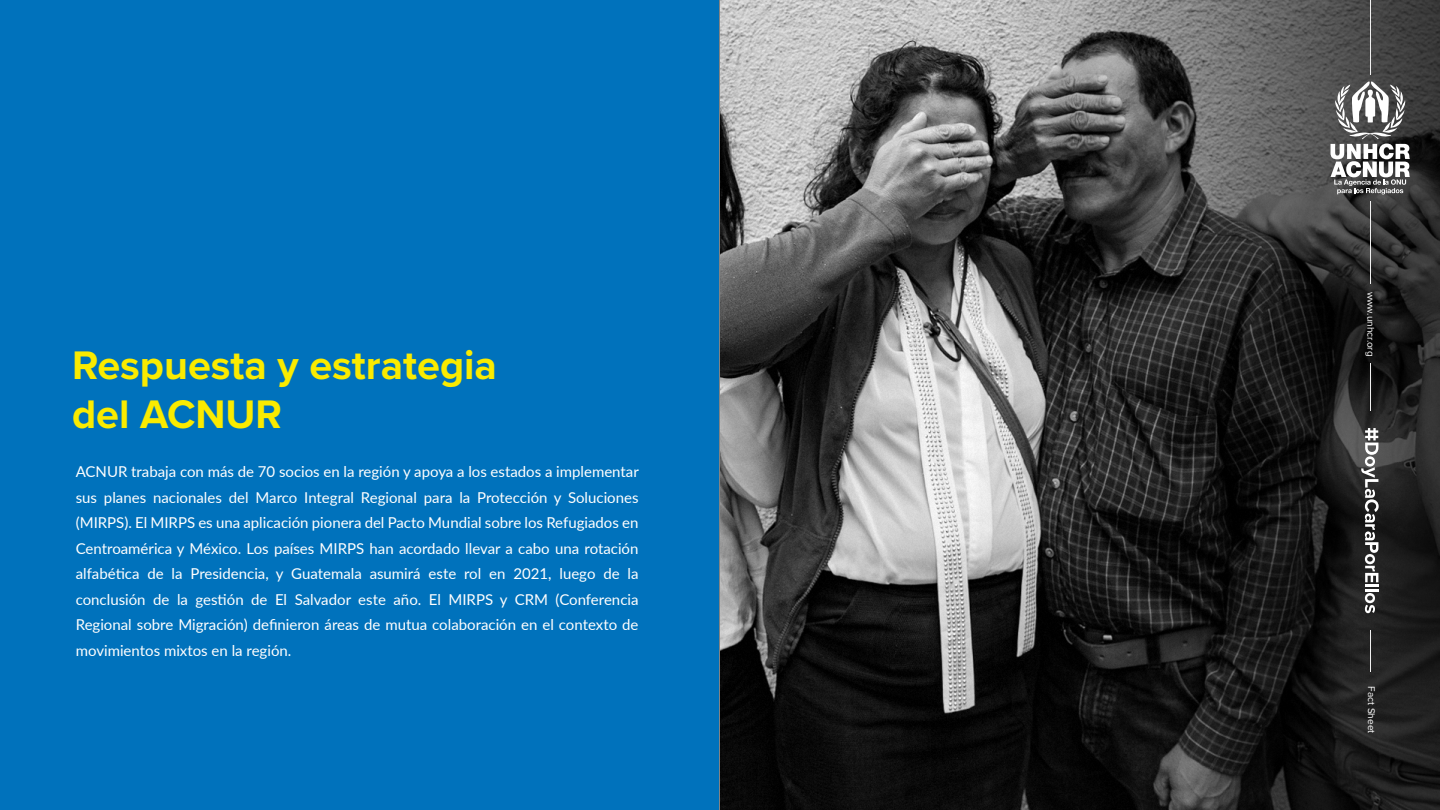
<style>
.page{position:relative;width:1440px;height:810px;background:#fff}
.page>*{position:absolute;margin:0;border:0;box-sizing:border-box;transform-origin:0 0}
.t1{font:700 41.33px/49.6px "Proxima Nova";color:#faeb00}
.t2{font:15px/25.6px "Lato";color:#fff;text-align:justify}
.t3{font:10.05px "Proxima Nova";color:#fff}
</style>
<div class="page">
<div style="left:0;top:0;width:1439px;height:810px;background:#0072bc"></div>
<img style="left:720px;top:0;width:719px;height:810px">
<hr style="left:1370px;top:0;width:1px;height:74px;background:#f0f0f0">
<hr style="left:1370px;top:201px;width:1px;height:83px;background:#f0f0f0">
<svg style="left:1331px;top:81px;width:79px;height:113px;background:#848484"></svg>
<svg style="left:1361px;top:428px;width:18px;height:185px;background:#707070"></svg>
<hr style="left:1370px;top:363px;width:1px;height:47px;background:#f0f0f0">
<hr style="left:1370px;top:630px;width:1px;height:42px;background:#f0f0f0">
<h1 class="t1" style="left:72px;top:339px;width:427px">Respuesta y estrategia del ACNUR</h1>
<p class="t2" style="left:76px;top:458px;width:565px">ACNUR trabaja con más de 70 socios en la región y apoya a los estados a implementar sus planes nacionales del Marco Integral Regional para la Protección y Soluciones (MIRPS). El MIRPS es una aplicación pionera del Pacto Mundial sobre los Refugiados en Centroamérica y México. Los países MIRPS han acordado llevar a cabo una rotación alfabética de la Presidencia, y Guatemala asumirá este rol en 2021, luego de la conclusión de la gestión de El Salvador este año. El MIRPS y CRM (Conferencia Regional sobre Migración) definieron áreas de mutua colaboración en el contexto de movimientos mixtos en la región.</p>
<p class="t3" style="left:1378px;top:292px;width:66px;rotate:90deg">www.unhcr.org</p>
<p class="t3" style="left:1379px;top:686px;width:48px;rotate:90deg">Fact Sheet</p>
</div>
